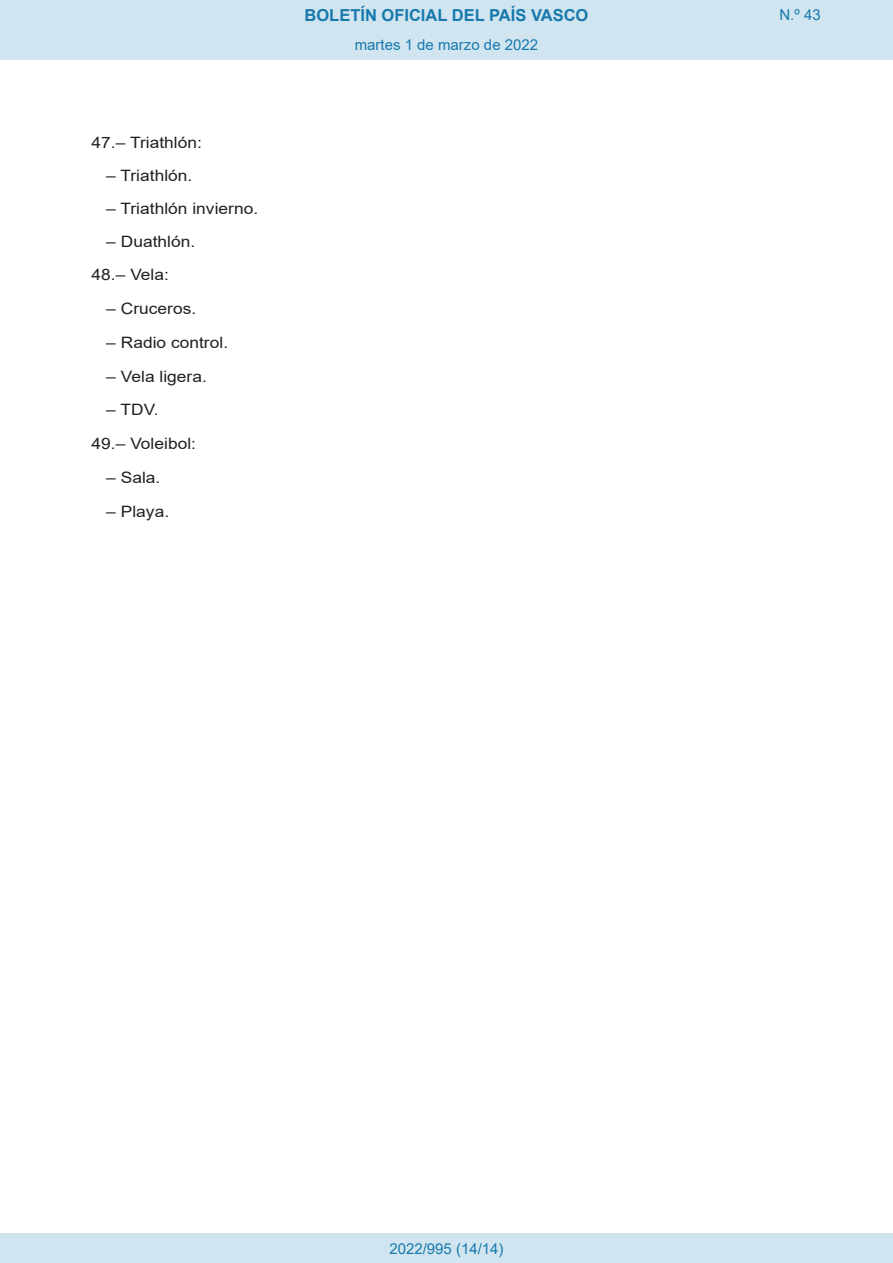
<style>
.page{position:relative;width:893px;height:1263px;background:#fff}
.page>*{position:absolute;margin:0;border:0;box-sizing:border-box;transform-origin:0 0}
.t1{font:700 16.5px "Arial";color:#1879ad}
.BOPVDetalle1{font:15.6px "Arial";color:#231f20;scale:1.11 1}
.BOPVDetalle{font:15.6px "Arial";color:#231f20;scale:1.11 1}
.Paginacion_Centro{font:15px "Arial";color:#1879ad}
</style>
<div class="page">
<div style="left:0;top:0;width:893px;height:60px;background:#d0e5f0"></div>
<div style="left:0;top:1233px;width:893px;height:30px;background:#d0e5f0"></div>
<p class="BOPVDetalle" style="left:92px;top:132px;width:101px">47.– Triathlón:</p>
<p class="BOPVDetalle1" style="left:106px;top:165px;width:79px">– Triathlón.</p>
<p class="BOPVDetalle1" style="left:106px;top:198px;width:138px">– Triathlón invierno.</p>
<p class="BOPVDetalle1" style="left:106px;top:230px;width:82px">– Duathlón.</p>
<p class="BOPVDetalle" style="left:92px;top:264px;width:71px">48.– Vela:</p>
<p class="BOPVDetalle1" style="left:106px;top:298px;width:82px">– Cruceros.</p>
<p class="BOPVDetalle1" style="left:106px;top:332px;width:111px">– Radio control.</p>
<p class="BOPVDetalle1" style="left:106px;top:365px;width:92px">– Vela ligera.</p>
<p class="BOPVDetalle1" style="left:106px;top:399px;width:49px">– TDV.</p>
<p class="BOPVDetalle" style="left:92px;top:433px;width:96px">49.– Voleibol:</p>
<p class="BOPVDetalle1" style="left:106px;top:467px;width:50px">– Sala.</p>
<p class="BOPVDetalle1" style="left:106px;top:500px;width:58px">– Playa.</p>
<p class="t1" style="left:305px;top:3px;width:285px">BOLETÍN OFICIAL DEL PAÍS VASCO</p>
<p class="Paginacion_Centro" style="left:355px;top:35px;width:185px">martes 1 de marzo de 2022</p>
<p class="Paginacion_Centro" style="left:779px;top:5px;width:43px">N.º 43</p>
<p class="Paginacion_Centro" style="left:389px;top:1238px;width:116px">2022/995 (14/14)</p>
</div>
